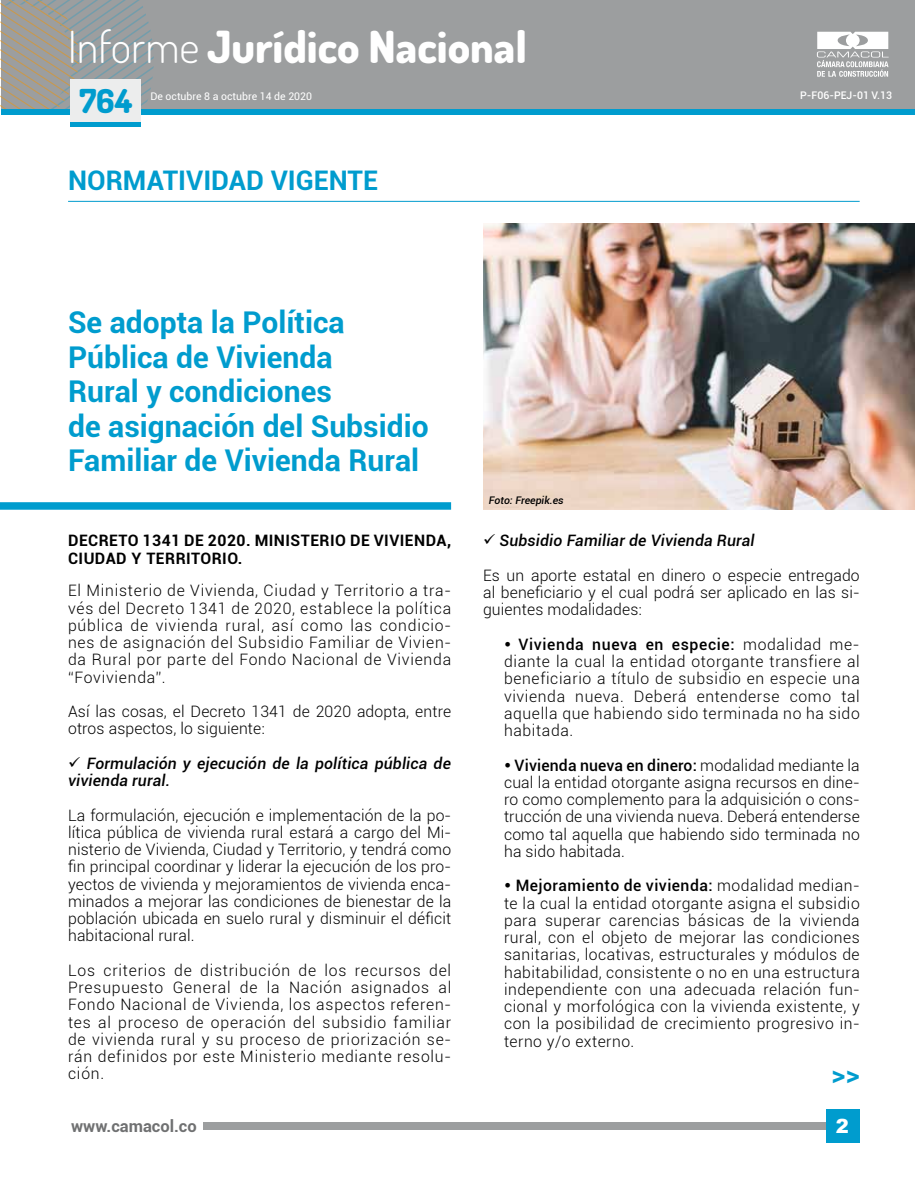
<style>
.page{position:relative;width:915px;height:1191px;background:#fff}
.page>*{position:absolute;margin:0;border:0;box-sizing:border-box;transform-origin:0 0}
.t1{font:800 44.25px "Dosis";color:#fff}
.t2{font:800 33px "Dosis";color:#009cce}
.t3{font:700 30px/34.5px "Roboto";color:#009cce}
.t4{font:700 27px "Roboto";color:#009cce}
.t5{font:900 19.5px "Roboto";color:#fff}
.t6{font:900 19.5px "Arial";color:#fff}
.t7{font:700 16.5px "Roboto";color:#707172}
.t8{font:300 15.75px/17.2px "Roboto";letter-spacing:.01em;color:#000;text-align:justify}
.t9{font:700 15.75px "Roboto";letter-spacing:.03em;color:#000}
.t10{font:italic 500 15.75px/17.2px "Roboto";letter-spacing:.01em;color:#000}
.t11{font:10.5px "Roboto";color:#fff}
.t12{font:500 10.5px "Roboto";color:#fff}
.t13{font:italic 500 10.5px "Roboto";color:#000}
.s1{font-weight:300}
.s2{font-weight:500;font-style:italic}
.s3{font-weight:500}
</style>
<div class="page">
<div style="left:203px;top:1122px;width:655px;height:7px;background:#9c9e9f"></div>
<div style="left:825px;top:1109px;width:33px;height:34px;background:#009cce"></div>
<div style="left:1px;top:0;width:913px;height:108px;background:#9c9e9f"></div>
<div style="left:1px;top:109px;width:913px;height:5px;background:#009cce"></div>
<svg style="left:1px;top:0;width:158px;height:109px"></svg>
<svg style="left:817px;top:32px;width:71px;height:45px"></svg>
<div style="left:70px;top:122px;width:70px;height:5px;background:#009cce"></div>
<div style="left:70px;top:79px;width:70px;height:43px;background:#eceded"></div>
<img style="left:483px;top:223px;width:431px;height:287px">
<div style="left:0;top:502px;width:451px;height:8px;background:#009cce"></div>
<hr style="left:68px;top:201px;width:791px;height:1px;background:#009cce">
<h1 class="t1" style="left:68px;top:18px;width:460px"><span class="s1">Informe</span> Jurídico Nacional</h1>
<h2 class="t2" style="left:79px;top:80px;width:54px">764</h2>
<p class="t11" style="left:150px;top:89px;width:163px">De octubre 8 a octubre 14 de 2020</p>
<h3 class="t4" style="left:68px;top:162px;width:309px">Normativi dad Vigente</h3>
<h3 class="t3" style="left:68px;top:304px;width:362px">Se adopta la Política<br>Pública de Vivienda<br>Rural y condiciones<br>de asignación del Subsidio<br>Familiar de Vivienda Rural</h3>
<p class="t13" style="left:488px;top:492px;width:76px">Foto: Freepik.es</p>
<p class="t12" style="left:800px;top:87px;width:93px">P-F06-PEJ-01 V.13</p>
<p class="t9" style="left:68px;top:529px;width:324px">Decreto 1341 de 2020. Mi nisterio de Vivie</p>
<p class="t9" style="left:414px;top:529px;width:38px">nda,</p>
<p class="t9" style="left:68px;top:547px;width:176px">Ci udad y Territorio.</p>
<p class="t8" style="left:68px;top:581px;width:384px">El Ministerio de Vivienda, Ciudad y Territorio a tra&shy;vés del Decreto 1341 de 2020, establece la política pública de vivienda rural, así como las condicio&shy;nes de asignación del Subsidio Familiar de Vivien&shy;da Rural por parte del Fondo Nacional de Vivienda “Fovivienda”.</p>
<p class="t8" style="left:68px;top:702px;width:384px">Así las cosas, el Decreto 1341 de 2020 adopta, entre otros aspectos, lo siguiente:</p>
<p class="t10" style="left:68px;top:754px;width:384px">✓ Formulación y ejecución de la política pública de vivienda rural.</p>
<p class="t8" style="left:68px;top:806px;width:384px">La formulación, ejecución e implementación de la po&shy;lítica pública de vivienda rural estará a cargo del Mi&shy;nisterio de Vivienda, Ciudad y Territorio, y tendrá como fin principal coordinar y liderar la ejecución de los pro&shy;yectos de vivienda y mejoramientos de vivienda enca&shy;minados a mejorar las condiciones de bienestar de la población ubicada en suelo rural y disminuir el déficit habitacional rural.</p>
<p class="t8" style="left:68px;top:961px;width:384px">Los criterios de distribución de los recursos del Presupuesto General de la Nación asignados al Fondo Nacional de Vivienda, los aspectos referen&shy;tes al proceso de operación del subsidio familiar de vivienda rural y su proceso de priorización se&shy;rán definidos por este Ministerio mediante resolu&shy;ción.</p>
<p class="t8" style="left:483px;top:523px;width:378px;line-height:34.5px">✓ <span class="s2">Subsidio Familiar de Vivienda Rural<br></span>Es un aporte estatal en dinero o especie entregado</p>
<p class="t8" style="left:483px;top:583px;width:378px">al beneficiario y el cual podrá ser aplicado en las si&shy;guientes modalidades:</p>
<p class="t8" style="left:504px;top:635px;width:357px">• <span class="s3">Vivienda nueva en especie:</span> modalidad me&shy;diante la cual la entidad otorgante transfiere al beneficiario a título de subsidio en especie una vivienda nueva. Deberá entenderse como tal aquella que habiendo sido terminada no ha sido habitada.</p>
<p class="t8" style="left:504px;top:756px;width:357px">• <span class="s3">Vivienda nueva en dinero:</span> modalidad mediante la cual la entidad otorgante asigna recursos en dine&shy;ro como complemento para la adquisición o cons&shy;trucción de una vivienda nueva. Deberá entenderse como tal aquella que habiendo sido terminada no ha sido habitada.</p>
<p class="t8" style="left:504px;top:876px;width:357px">• <span class="s3">Mejoramiento de vivienda:</span> modalidad median&shy;te la cual la entidad otorgante asigna el subsidio para superar carencias básicas de la vivienda rural, con el objeto de mejorar las condiciones sanitarias, locativas, estructurales y módulos de habitabilidad, consistente o no en una estructura independiente con una adecuada relación fun&shy;cional y morfológica con la vivienda existente, y con la posibilidad de crecimiento progresivo in&shy;terno y/o externo.</p>
<h3 class="t4" style="left:831px;top:1055px;width:30px">&gt;&gt;</h3>
<p class="t6" style="left:835px;top:1111px;width:15px">2</p>
<p class="t7" style="left:71px;top:1114px;width:127px">www.camacol.co</p>
<p class="t5" style="left:836px;top:1114px;width:13px">1</p>
</div>
